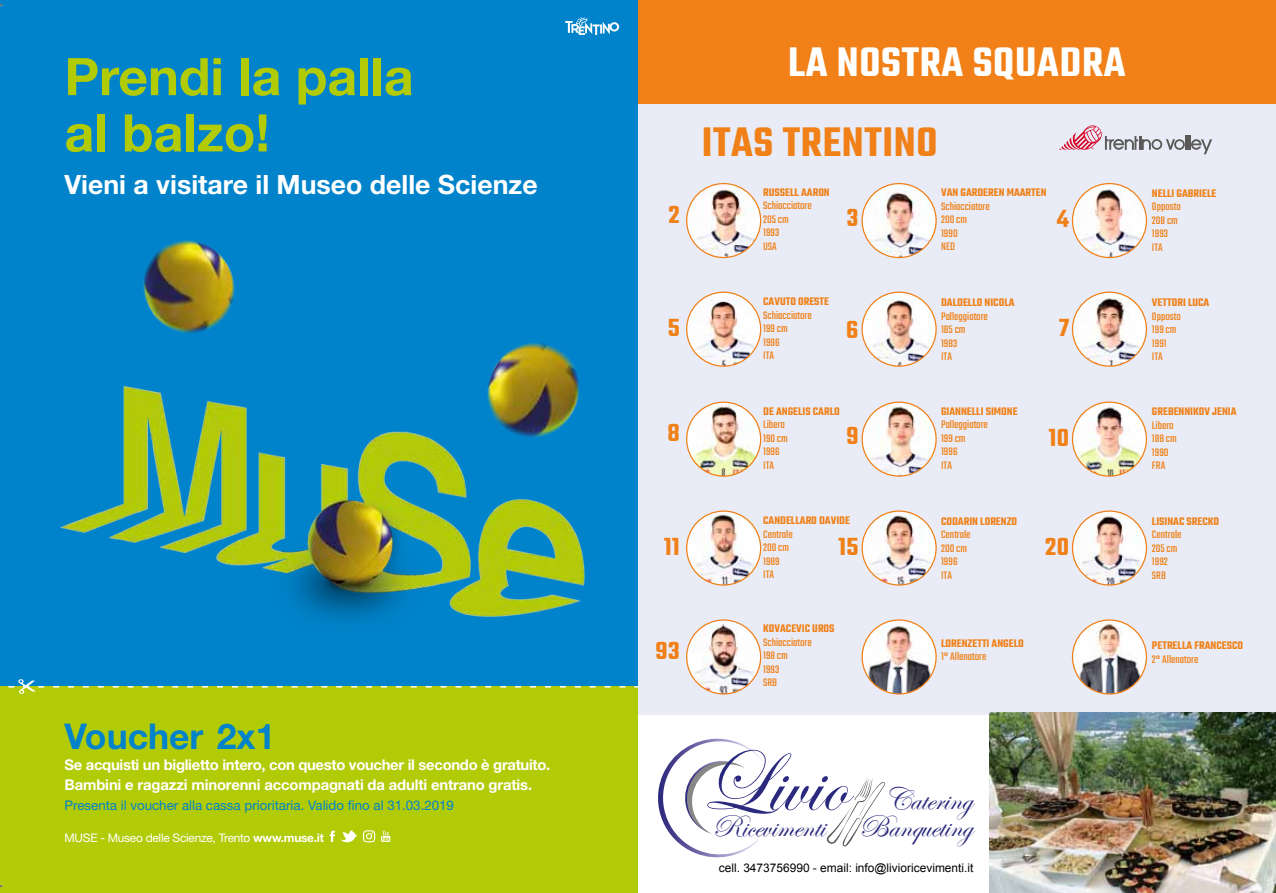
<style>
.page{position:relative;width:1276px;height:893px;background:#fff}
.page>*{position:absolute;margin:0;border:0;box-sizing:border-box;transform-origin:0 0}
.t1{font:88.35px "Edwardian Script ITC";color:#2b297d}
.t2{font:700 51.75px/56.2px "Helvetica Neue LT Std";color:#b2cb07}
.t3{font:600 45px "Teko";letter-spacing:.015em;color:#fff}
.t4{font:600 45px "Teko";letter-spacing:.015em;color:#f08017}
.t5{font:700 35.55px "Helvetica Neue LT Std";color:#0083ca}
.t6{font:32.4px "Edwardian Script ITC";color:#2b297d}
.t7{font:31.95px "Edwardian Script ITC";color:#2b297d}
.t8{font:600 27px "Teko";letter-spacing:.015em;color:#f08017}
.t9{font:700 26.7px "Helvetica Neue LT Std";color:#fff}
.t10{font:700 14.85px/20.7px "Helvetica Neue LT Std";letter-spacing:-.02em;color:#fff}
.t11{font:13.35px "Helvetica Neue LT Std";color:#0083ca}
.t12{font:12px/13.5px "Teko";color:#f08017}
.t13{font:600 12px "Teko";color:#f08017}
.t14{font:11.85px "Arial";color:#000}
.t15{font:11.85px "Helvetica Neue LT Std";letter-spacing:-.02em;color:#fff}
.s1{font-weight:700}
</style>
<div class="page">
<div style="left:635px;top:100px;width:641px;height:615px;background:#e9ecf6"></div>
<div style="left:638px;top:0;width:638px;height:104px;background:#f08017"></div>
<svg style="left:827px;top:778px;width:58px;height:68px"></svg>
<svg style="left:658px;top:738px;width:104px;height:120px"></svg>
<img style="left:989px;top:712px;width:287px;height:181px">
<div style="left:0;top:0;width:638px;height:893px;background:#0083ca"></div>
<div style="left:0;top:686px;width:638px;height:207px;background:#b2cb07"></div>
<img style="left:11px;top:17px;width:623px;height:869px">
<svg style="left:1059px;top:125px;width:153px;height:29px"></svg>
<img style="left:686px;top:620px;width:74px;height:74px;border-radius:37px">
<div style="left:686px;top:619px;width:75px;height:76px;border:1px solid #f08017;border-radius:50%"></div>
<img style="left:862px;top:620px;width:74px;height:74px;border-radius:37px">
<div style="left:861px;top:619px;width:75px;height:76px;border:1px solid #f08017;border-radius:50%"></div>
<img style="left:1072px;top:620px;width:74px;height:74px;border-radius:37px">
<div style="left:1072px;top:619px;width:75px;height:76px;border:1px solid #f08017;border-radius:50%"></div>
<img style="left:686px;top:511px;width:74px;height:74px;border-radius:37px">
<div style="left:686px;top:510px;width:75px;height:76px;border:1px solid #f08017;border-radius:50%"></div>
<img style="left:862px;top:511px;width:74px;height:74px;border-radius:37px">
<div style="left:861px;top:510px;width:75px;height:76px;border:1px solid #f08017;border-radius:50%"></div>
<img style="left:1072px;top:511px;width:74px;height:74px;border-radius:37px">
<div style="left:1072px;top:510px;width:75px;height:76px;border:1px solid #f08017;border-radius:50%"></div>
<img style="left:686px;top:184px;width:74px;height:74px;border-radius:37px">
<div style="left:686px;top:183px;width:75px;height:75px;border:1px solid #f08017;border-radius:50%"></div>
<img style="left:686px;top:402px;width:74px;height:74px;border-radius:37px">
<div style="left:686px;top:402px;width:75px;height:75px;border:1px solid #f08017;border-radius:50%"></div>
<img style="left:862px;top:184px;width:74px;height:74px;border-radius:37px">
<div style="left:861px;top:183px;width:75px;height:75px;border:1px solid #f08017;border-radius:50%"></div>
<img style="left:1072px;top:184px;width:74px;height:74px;border-radius:37px">
<div style="left:1072px;top:183px;width:75px;height:75px;border:1px solid #f08017;border-radius:50%"></div>
<img style="left:686px;top:292px;width:74px;height:74px;border-radius:37px">
<div style="left:686px;top:292px;width:75px;height:75px;border:1px solid #f08017;border-radius:50%"></div>
<img style="left:862px;top:292px;width:74px;height:74px;border-radius:37px">
<div style="left:861px;top:292px;width:75px;height:75px;border:1px solid #f08017;border-radius:50%"></div>
<img style="left:862px;top:402px;width:74px;height:74px;border-radius:37px">
<div style="left:861px;top:402px;width:75px;height:75px;border:1px solid #f08017;border-radius:50%"></div>
<img style="left:1072px;top:402px;width:74px;height:74px;border-radius:37px">
<div style="left:1072px;top:402px;width:75px;height:75px;border:1px solid #f08017;border-radius:50%"></div>
<img style="left:1072px;top:292px;width:74px;height:74px;border-radius:37px">
<div style="left:1072px;top:292px;width:75px;height:75px;border:1px solid #f08017;border-radius:50%"></div>
<h2 class="t2" style="left:65px;top:47px;width:351px">Prendi la palla al balzo!</h2>
<h3 class="t9" style="left:65px;top:168px;width:475px">Vieni a visitare il Museo delle Scienze</h3>
<h3 class="t5" style="left:65px;top:714px;width:212px">Voucher 2x1</h3>
<p class="t10" style="left:65px;top:754px;width:487px">Se acquisti un biglietto intero, con questo voucher il secondo è gratuito.<br>Bambini e ragazzi minorenni accompagnati da adulti entrano gratis.</p>
<p class="t11" style="left:65px;top:797px;width:391px">Presenta il voucher alla cassa prioritaria. Valido fino al 31.03.2019</p>
<p class="t15" style="left:65px;top:831px;width:261px">MUSE - Museo delle Scienze, Trento <span class="s1">www.muse.it</span></p>
<h3 class="t3" style="left:788px;top:34px;width:339px">LA NOSTRA SQUADRA</h3>
<h3 class="t4" style="left:702px;top:115px;width:237px">ITAS TRENTINO</h3>
<h3 class="t8" style="left:668px;top:198px;width:13px">2</h3>
<p class="t13" style="left:763px;top:185px;width:68px">RUSSELL AARON</p>
<p class="t12" style="left:763px;top:200px;width:50px">Schiacciatore<br>205 cm<br>1993<br>USA</p>
<h3 class="t8" style="left:847px;top:201px;width:13px">3</h3>
<p class="t13" style="left:941px;top:185px;width:107px">VAN GARDEREN MAARTEN</p>
<p class="t12" style="left:941px;top:200px;width:50px">Schiacciatore<br>200 cm<br>1990<br>NED</p>
<h3 class="t8" style="left:1057px;top:202px;width:14px">4</h3>
<p class="t13" style="left:1152px;top:185px;width:66px">NELLI GABRIELE</p>
<p class="t12" style="left:1152px;top:200px;width:30px">Opposto<br>208 cm<br>1993<br>ITA</p>
<h3 class="t8" style="left:667px;top:311px;width:14px">5</h3>
<p class="t13" style="left:763px;top:294px;width:67px">CAVUTO ORESTE</p>
<p class="t12" style="left:763px;top:309px;width:50px">Schiacciatore<br>199 cm<br>1996<br>ITA</p>
<h3 class="t8" style="left:846px;top:314px;width:14px">6</h3>
<p class="t13" style="left:941px;top:295px;width:75px">DALDELLO NICOLA</p>
<p class="t12" style="left:941px;top:310px;width:48px">Palleggiatore<br>185 cm<br>1983<br>ITA</p>
<h3 class="t8" style="left:1059px;top:311px;width:12px">7</h3>
<p class="t13" style="left:1152px;top:295px;width:59px">VETTORI LUCA</p>
<p class="t12" style="left:1152px;top:310px;width:30px">Opposto<br>199 cm<br>1991<br>ITA</p>
<h3 class="t8" style="left:667px;top:416px;width:14px">8</h3>
<p class="t13" style="left:763px;top:403px;width:78px">DE ANGELIS CARLO</p>
<p class="t12" style="left:763px;top:418px;width:26px">Libero<br>190 cm<br>1996<br>ITA</p>
<h3 class="t8" style="left:846px;top:420px;width:14px">9</h3>
<p class="t13" style="left:941px;top:404px;width:78px">GIANNELLI SIMONE</p>
<p class="t12" style="left:941px;top:419px;width:48px">Palleggiatore<br>199 cm<br>1996<br>ITA</p>
<h3 class="t8" style="left:1048px;top:421px;width:22px">10</h3>
<p class="t13" style="left:1152px;top:404px;width:86px">GREBENNIKOV JENIA</p>
<p class="t12" style="left:1152px;top:419px;width:26px">Libero<br>188 cm<br>1990<br>FRA</p>
<h3 class="t8" style="left:663px;top:530px;width:18px">11</h3>
<p class="t13" style="left:763px;top:513px;width:88px">CANDELLARO DAVIDE</p>
<p class="t12" style="left:763px;top:528px;width:31px">Centrale<br>200 cm<br>1989<br>ITA</p>
<h3 class="t8" style="left:838px;top:530px;width:22px">15</h3>
<p class="t13" style="left:941px;top:514px;width:78px">CODARIN LORENZO</p>
<p class="t12" style="left:941px;top:528px;width:31px">Centrale<br>200 cm<br>1996<br>ITA</p>
<h3 class="t8" style="left:1045px;top:530px;width:26px">20</h3>
<p class="t13" style="left:1152px;top:514px;width:69px">LISINAC SRECKO</p>
<p class="t12" style="left:1152px;top:529px;width:31px">Centrale<br>205 cm<br>1992<br>SRB</p>
<h3 class="t8" style="left:655px;top:634px;width:26px">93</h3>
<p class="t13" style="left:763px;top:621px;width:73px">KOVACEVIC UROS</p>
<p class="t12" style="left:763px;top:636px;width:50px">Schiacciatore<br>198 cm<br>1993<br>SRB</p>
<p class="t13" style="left:941px;top:636px;width:84px">LORENZETTI ANGELO</p>
<p class="t12" style="left:941px;top:651px;width:47px">1° Allenatore</p>
<p class="t13" style="left:1152px;top:638px;width:93px">PETRELLA FRANCESCO</p>
<p class="t12" style="left:1152px;top:653px;width:48px">2° Allenatore</p>
<h1 class="t1" style="left:699px;top:734px;width:148px">Livio</h1>
<h3 class="t6" style="left:884px;top:782px;width:90px">Catering</h3>
<h3 class="t7" style="left:712px;top:809px;width:262px">Ricevimenti Banqueting</h3>
<p class="t14" style="left:719px;top:860px;width:256px">cell. 3473756990 - email: info@livioricevimenti.it</p>
</div>
